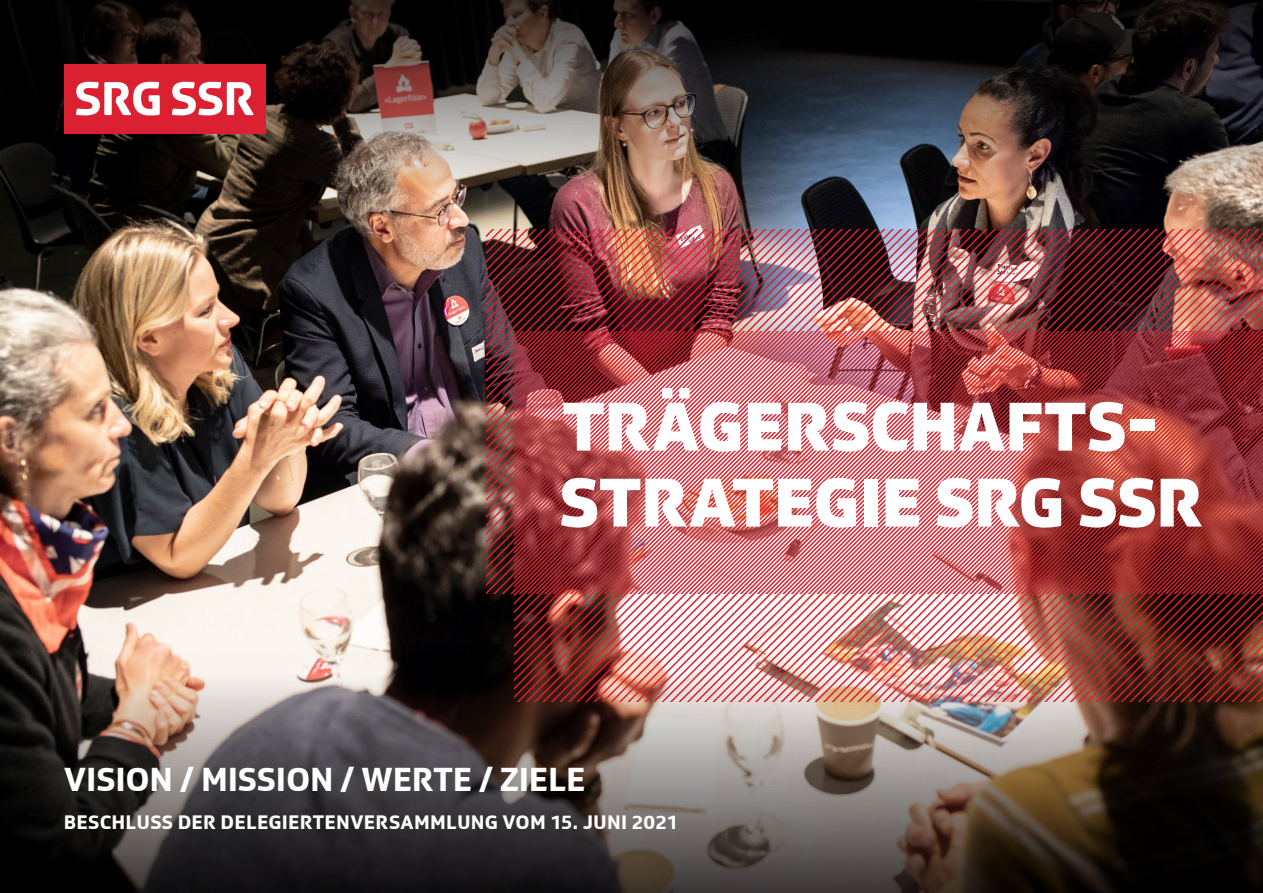
<style>
.page{position:relative;width:1263px;height:893px;background:#fff}
.page>*{position:absolute;margin:0;border:0;box-sizing:border-box;transform-origin:0 0}
.t1{font:800 70.95px/76.1px "SRGSSR Type";letter-spacing:-.01em;color:#fff}
.t2{font:700 34.5px "SRGSSR Type";letter-spacing:-.005em;color:#fff}
.t3{font:700 20.25px "SRGSSR Type";letter-spacing:.01em;color:#fff}
</style>
<div class="page">
<img style="left:0;top:213px;width:1263px;height:440px">
<img style="left:0;top:0;width:1263px;height:213px">
<img style="left:0;top:653px;width:1263px;height:240px">
<svg style="left:1144px;top:594px;width:119px;height:108px;background:#5a1e18"></svg>
<img style="left:486px;top:594px;width:145px;height:108px">
<svg style="left:817px;top:229px;width:9px;height:365px;background:#c9787f"></svg>
<svg style="left:834px;top:229px;width:9px;height:365px;background:#c06c72"></svg>
<svg style="left:851px;top:229px;width:9px;height:365px;background:#c36f74"></svg>
<svg style="left:868px;top:229px;width:9px;height:365px;background:#bd6a6f"></svg>
<svg style="left:877px;top:229px;width:8px;height:365px;background:#ba686e"></svg>
<svg style="left:885px;top:229px;width:9px;height:365px;background:#c3737b"></svg>
<svg style="left:894px;top:229px;width:8px;height:365px;background:#c7777f"></svg>
<svg style="left:902px;top:229px;width:9px;height:365px;background:#c6767e"></svg>
<img style="left:911px;top:229px;width:8px;height:365px">
<svg style="left:919px;top:229px;width:9px;height:365px;background:#cc777b"></svg>
<svg style="left:928px;top:229px;width:8px;height:365px;background:#bb666b"></svg>
<svg style="left:936px;top:229px;width:9px;height:365px;background:#b05c61"></svg>
<svg style="left:945px;top:229px;width:8px;height:365px;background:#b35f64"></svg>
<img style="left:953px;top:229px;width:9px;height:365px">
<img style="left:962px;top:229px;width:8px;height:365px">
<img style="left:970px;top:229px;width:9px;height:365px">
<img style="left:979px;top:229px;width:8px;height:365px">
<img style="left:987px;top:229px;width:9px;height:365px">
<img style="left:996px;top:229px;width:8px;height:365px">
<img style="left:1004px;top:229px;width:9px;height:365px">
<img style="left:1013px;top:229px;width:8px;height:365px">
<img style="left:1021px;top:229px;width:9px;height:365px">
<img style="left:1030px;top:229px;width:8px;height:365px">
<img style="left:1038px;top:229px;width:9px;height:365px">
<svg style="left:1047px;top:229px;width:8px;height:365px;background:#8a2e2f"></svg>
<svg style="left:1055px;top:229px;width:9px;height:365px;background:#802728"></svg>
<img style="left:1064px;top:229px;width:199px;height:365px">
<div style="left:64px;top:64px;width:202px;height:69px;background:#da2031"></div>
<svg style="left:76px;top:82px;width:178px;height:33px"></svg>
<p class="t1" style="left:559px;top:386px;width:644px">TRÄGERSCHAFTS-<br>STRATEGIE SRG SSR</p>
<p class="t2" style="left:64px;top:759px;width:523px">VISION / MISSION / WERTE / ZIELE</p>
<p class="t3" style="left:64px;top:810px;width:616px">BESCHLUSS DER DELEGIERTENVERSAMMLUNG VOM 15. JUNI 2021</p>
</div>
